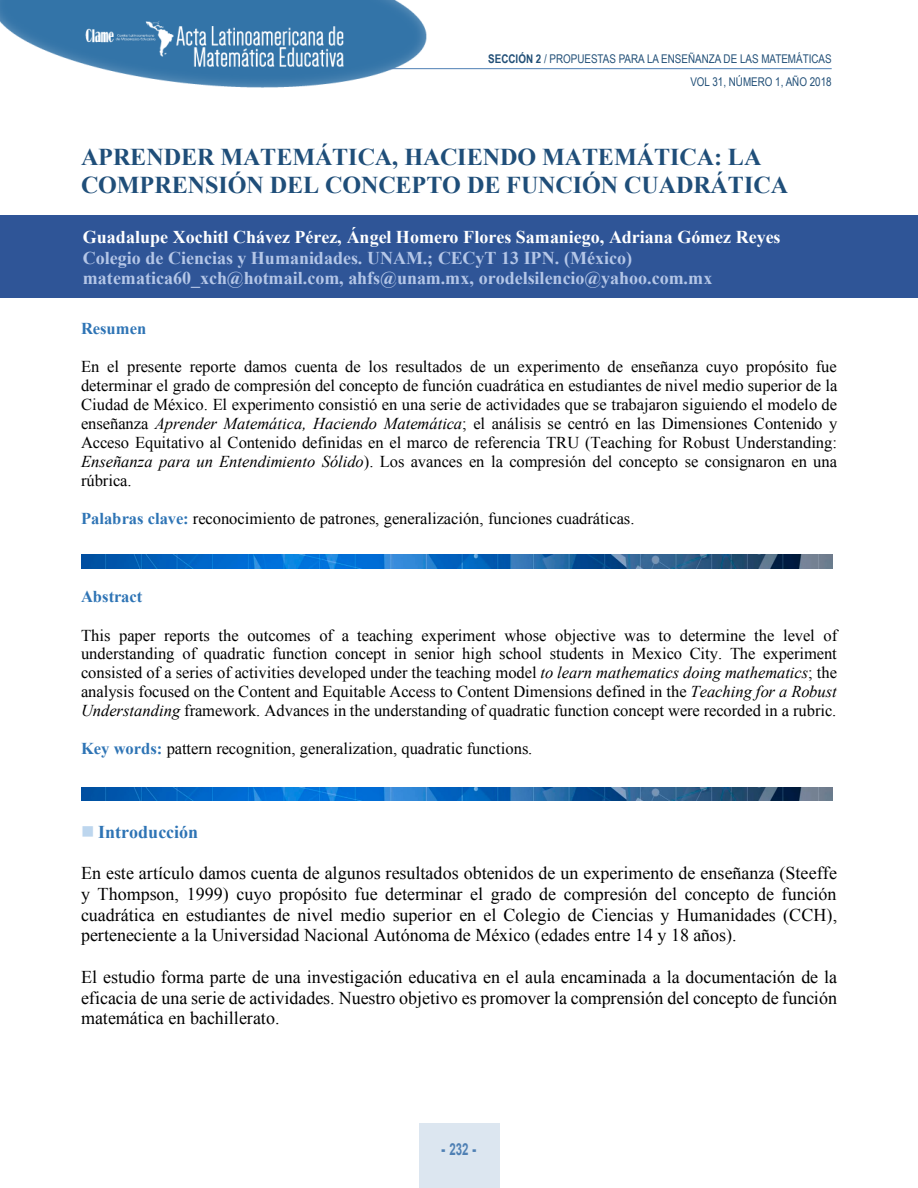
<style>
.page{position:relative;width:918px;height:1188px;background:#fff}
.page>*{position:absolute;margin:0;border:0;box-sizing:border-box;transform-origin:0 0}
.t1{font:700 24.15px/27.3px "Times New Roman";letter-spacing:-.005em;color:#1f4e79}
.t2{font:18px/20.7px "Times New Roman";color:#000;text-align:justify}
.t3{font:700 18px/20.5px "Times New Roman";color:#b4c6e7}
.t4{font:700 18px "Times New Roman";color:#fff}
.t5{font:700 18px "Times New Roman";color:#2e74b5}
.t6{font:16.5px/19px "Times New Roman";color:#000;text-align:justify}
.t7{font:700 16.5px "Times New Roman";letter-spacing:-.005em;color:#2e74b5}
.t8{font:700 16.5px "Arial";color:#4f80b4;scale:.7 1}
.t9{font:12px/23px "Arial Narrow";color:#214f77;text-align:right}
.t10{font:700 11.85px "Arial Narrow";letter-spacing:.005em;color:#1f4e79}
.s1{font-weight:700}
.s2{font-style:italic}
.s3{font-weight:700;color:#2e74b5}
.s4{color:#bdd6ee}
.s5{font-weight:900}
</style>
<div class="page">
<img style="left:0;top:0;width:435px;height:88px">
<hr style="left:389px;top:68px;width:443px;height:1px;background:#4f80b4">
<div style="left:419px;top:1123px;width:80px;height:65px;background:#dce6f0"></div>
<img style="left:81px;top:555px;width:752px;height:13px">
<img style="left:81px;top:787px;width:752px;height:13px">
<div style="left:0;top:215px;width:918px;height:83px;background:#2f5597"></div>
<p class="t9" style="left:488px;top:47px;width:345px"><span class="s1">SECCIÓN 2</span> / PROPUESTAS PARA LA ENSEÑANZA DE LAS MATEMÁTICAS<br>VOL 31, NÚMERO 1, AÑO 2018</p>
<p class="t10" style="left:738px;top:59px;width:93px">VOL 31, NÚMERO 1</p>
<h1 class="t1" style="left:81px;top:144px;width:709px">APRENDER MATEMÁTICA, HACIENDO MATEMÁTICA: LA<br>COMPRENSIÓN DEL CONCEPTO DE FUNCIÓN CUADRÁTICA</h1>
<p class="t4" style="left:83px;top:227px;width:699px">Guadalupe Xochitl Chávez Pérez, Ángel Homero Flores Samaniego, Adriana Gómez Reyes</p>
<p class="t3" style="left:83px;top:247px;width:631px">Colegio de Ciencias y Humanidades. UNAM.; CECyT 13 IPN. (México) matematica60_xch@hotmail.com, ahfs@unam.mx, orodelsilencio@yahoo.com.mx</p>
<p class="t7" style="left:81px;top:319px;width:67px">Resumen</p>
<p class="t6" style="left:81px;top:357px;width:758px">En el presente reporte damos cuenta de los resultados de un experimento de enseñanza cuyo propósito fue determinar el grado de compresión del concepto de función cuadrática en estudiantes de nivel medio superior de la Ciudad de México. El experimento consistió en una serie de actividades que se trabajaron siguiendo el modelo de enseñanza <span class="s2">Aprender Matemática, Haciendo Matemática</span>; el análisis se centró en las Dimensiones Contenido y Acceso Equitativo al Contenido definidas en el marco de referencia TRU (Teaching for Robust Understanding:<br><span class="s2">Enseñanza para un Entendimiento Sólido</span>). Los avances en la compresión del concepto se consignaron en una rúbrica.</p>
<p class="t6" style="left:81px;top:508px;width:555px"><span class="s3">Palabras clave:</span> reconocimiento de patrones, generalización, funciones cuadráticas.</p>
<p class="t7" style="left:81px;top:588px;width:63px">Abstract</p>
<p class="t6" style="left:81px;top:626px;width:758px">This paper reports the outcomes of a teaching experiment whose objective was to determine the level of understanding of quadratic function concept in senior high school students in Mexico City. The experiment consisted of a series of activities developed under the teaching model <span class="s2">to learn mathematics doing mathematics</span>; the analysis focused on the Content and Equitable Access to Content Dimensions defined in the <span class="s2">Teaching for a Robust Understanding</span> framework. Advances in the understanding of quadratic function concept were recorded in a rubric.</p>
<p class="t6" style="left:81px;top:739px;width:453px"><span class="s3">Key words:</span> pattern recognition, generalization, quadratic functions.</p>
<p class="t5" style="left:81px;top:822px;width:119px"><span class="s4">■</span> Introducción</p>
<p class="t2" style="left:81px;top:863px;width:758px">En este artículo damos cuenta de algunos resultados obtenidos de un experimento de enseñanza (Steeffe y Thompson, 1999) cuyo propósito fue determinar el grado de compresión del concepto de función cuadrática en estudiantes de nivel medio superior en el Colegio de Ciencias y Humanidades (CCH), perteneciente a la Universidad Nacional Autónoma de México (edades entre 14 y 18 años).</p>
<p class="t2" style="left:81px;top:966px;width:758px">El estudio forma parte de una investigación educativa en el aula encaminada a la documentación de la eficacia de una serie de actividades. Nuestro objetivo es promover la comprensión del concepto de función matemática en bachillerato.</p>
<p class="t8" style="left:442px;top:1140px;width:51px"><span class="s5">-</span> 232 <span class="s5">-</span></p>
</div>
